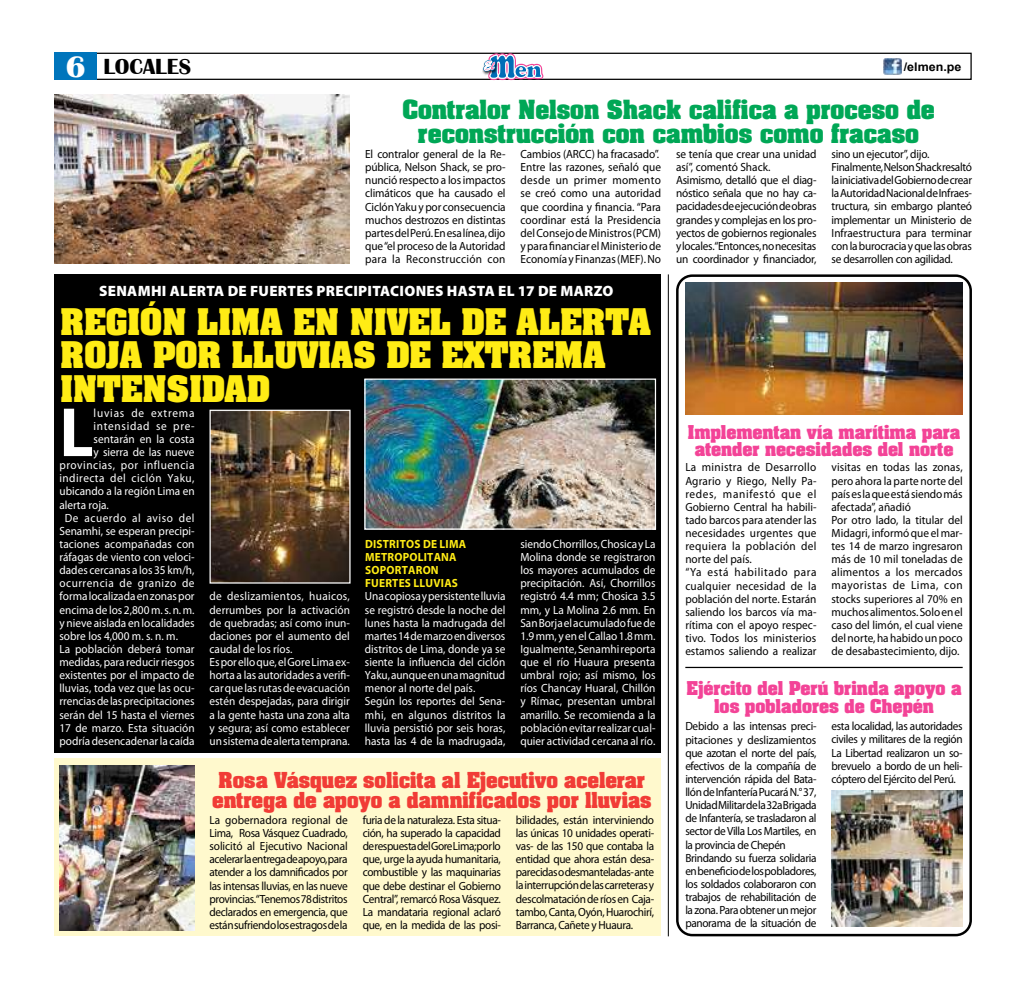
<style>
.page{position:relative;width:1024px;height:990px;background:#fff}
.page>*{position:absolute;margin:0;border:0;box-sizing:border-box;transform-origin:0 0}
.t1{font:700 70.25px "Myriad Pro";color:#fff;scale:.95 1}
.t2{font:700 31.25px/33.8px "Aachen";color:#ffec15}
.t3{font:700 22.5px/23.8px "Aachen";color:#00a756;text-align:center}
.t4{font:700 22.5px "Britannic";color:#000}
.t5{font:700 18.75px/20px "Aachen";color:#f13c36;text-align:center}
.t6{font:700 16.25px/17.5px "Aachen";color:#f34397;text-align:center}
.t7{font:900 15px "Myriad Pro";letter-spacing:.02em;color:#fff}
.t8{font:11.88px/13.1px "Myriad Pro";letter-spacing:-.01em;color:#000;text-align:justify;scale:.95 1}
.t9{font:11.88px/13.1px "Myriad Pro";color:#fff;scale:.95 1}
.t10{font:11.88px/13.1px "Myriad Pro";letter-spacing:-.03em;color:#000;scale:.95 1}
.t11{font:11.88px/13.1px "Myriad Pro";letter-spacing:.01em;color:#000;scale:.95 1}
.t12{font:700 11.88px/13.1px "Myriad Pro";letter-spacing:.02em;color:#ffec15;scale:.95 1}
.t13{font:11.88px "Myriad Pro";letter-spacing:.045em;color:#fff;scale:.95 1}
.t14{font:11.88px "Myriad Pro";letter-spacing:.04em;color:#fff;scale:.95 1}
.t15{font:11.88px "Myriad Pro";letter-spacing:.05em;color:#fff;scale:.95 1}
.t16{font:11.88px "Myriad Pro";letter-spacing:.06em;color:#fff;scale:.95 1}
.t17{font:11.88px "Myriad Pro";letter-spacing:.07em;color:#fff;scale:.95 1}
.t18{font:700 11.88px "Arial";color:#000;scale:1.05 1}
.s1{font-size:30.88px;color:#fff}
</style>
<div class="page">
<div style="left:54px;top:758px;width:607px;height:178px;background:#fff9cd"></div>
<div style="left:54px;top:274px;width:607px;height:479px;background:#000"></div>
<div style="left:676px;top:274px;width:296px;height:662px;border:2px solid #000;border-radius:15px"></div>
<div style="left:54px;top:53px;width:917px;height:27px;border:1px solid #000"></div>
<div style="left:54px;top:53px;width:43px;height:27px;background:#0075bc"></div>
<img style="left:884px;top:58px;width:17px;height:17px">
<svg style="left:483px;top:53px;width:60px;height:27px"></svg>
<img style="left:831px;top:790px;width:131px;height:137px">
<img style="left:685px;top:282px;width:277px;height:132px">
<hr style="left:668px;top:274px;width:1px;height:662px;background:#000">
<hr style="left:685px;top:667px;width:277px;height:1px;background:#000">
<img style="left:54px;top:94px;width:296px;height:169px">
<img style="left:59px;top:765px;width:135px;height:165px">
<img style="left:366px;top:381px;width:288px;height:147px">
<div style="left:364px;top:379px;width:292px;height:151px;border:1px solid #fff"></div>
<img style="left:211px;top:412px;width:137px;height:170px">
<div style="left:209px;top:410px;width:141px;height:174px;border:1px solid #fff"></div>
<h3 class="t4" style="left:65px;top:54px;width:127px"><span class="s1">6</span> LOCALES</h3>
<p class="t18" style="left:904px;top:59px;width:56px">/elmen.pe</p>
<h3 class="t3" style="left:402px;top:97px;width:534px">Contralor Nelson Shack califica a proceso de reconstrucción con cambios como fracaso</h3>
<p class="t8" style="left:365px;top:147px;width:149px">El contralor general de la Re&shy;pública, Nelson Shack, se pro&shy;nunció respecto a los impactos climáticos que ha causado el Ciclón Yaku y por consecuencia muchos destrozos en distintas partes del Perú. En esa línea, dijo que “el proceso de la Autoridad para la Reconstrucción con</p>
<p class="t8" style="left:520px;top:147px;width:149px;text-align:left">Cambios (ARCC) ha fracasado”.<br>Entre las razones, señaló que desde un primer momento se creó como una autoridad que coordina y financia. “Para coordinar está la Presidencia del Consejo de Ministros (PCM) y para financiar el Ministerio de<br>Economía y Finanzas (MEF). No</p>
<p class="t8" style="left:676px;top:147px;width:149px;text-align:left">se tenía que crear una unidad así”, comentó Shack.<br>Asimismo, detalló que el diag&shy;nóstico señala que no hay ca&shy;pacidades de ejecución de obras grandes y complejas en los pro&shy;yectos de gobiernos regionales y locales. “Entonces, no necesitas un coordinador y financiador,</p>
<p class="t8" style="left:831px;top:147px;width:149px;text-align:left">sino un ejecutor”, dijo.<br>Finalmente, Nelson Shack resaltó la iniciativa del Gobierno de crear la Autoridad Nacional de Infraes&shy;tructura, sin embargo planteó implementar un Ministerio de<br>Infraestructura para terminar con la burocracia y que las obras se desarrollen con agilidad.</p>
<p class="t7" style="left:99px;top:281px;width:516px">SENAMHI ALERTA DE FUERTES PRECIPITACIONES HASTA EL 17 DE MARZO</p>
<h2 class="t2" style="left:61px;top:303px;width:592px">REGIÓN LIMA EN NIVEL DE ALERTA<br>ROJA POR LLUVIAS DE EXTREMA<br>INTENSIDAD</h2>
<h1 class="t1" style="left:59px;top:387px;width:37px">L</h1>
<p class="t17" style="left:94px;top:405px;width:108px">luvias de extrema</p>
<p class="t16" style="left:94px;top:419px;width:108px">intensidad se pre-</p>
<p class="t9" style="left:94px;top:432px;width:108px">sentarán en la costa</p>
<p class="t9" style="left:94px;top:445px;width:108px">y sierra de las nueve</p>
<p class="t13" style="left:59px;top:458px;width:144px">provincias, por influencia</p>
<p class="t14" style="left:59px;top:471px;width:144px">indirecta del ciclón Yaku,</p>
<p class="t9" style="left:59px;top:485px;width:144px">ubicando a la región Lima en</p>
<p class="t9" style="left:59px;top:498px;width:54px">alerta roja.</p>
<p class="t15" style="left:65px;top:510px;width:138px">De acuerdo al aviso del</p>
<p class="t9" style="left:59px;top:524px;width:144px">Senamhi, se esperan precipi-</p>
<p class="t9" style="left:59px;top:537px;width:144px">taciones acompañadas con</p>
<p class="t9" style="left:59px;top:550px;width:144px">ráfagas de viento con veloci-</p>
<p class="t9" style="left:59px;top:563px;width:144px">dades cercanas a los 35 km/h,</p>
<p class="t13" style="left:59px;top:576px;width:144px">ocurrencia de granizo de</p>
<p class="t9" style="left:59px;top:590px;width:144px">forma localizada en zonas por</p>
<p class="t9" style="left:59px;top:603px;width:144px">encima de los 2,800 m. s. n. m.</p>
<p class="t9" style="left:59px;top:616px;width:144px">y nieve aislada en localidades</p>
<p class="t9" style="left:59px;top:629px;width:126px">sobre los 4,000 m. s. n. m.</p>
<p class="t9" style="left:59px;top:642px;width:144px">La población deberá tomar</p>
<p class="t9" style="left:59px;top:655px;width:144px">medidas, para reducir riesgos</p>
<p class="t9" style="left:59px;top:668px;width:144px">existentes por el impacto de</p>
<p class="t9" style="left:59px;top:682px;width:144px">lluvias, toda vez que las ocu-</p>
<p class="t9" style="left:59px;top:695px;width:144px">rrencias de las precipitaciones</p>
<p class="t9" style="left:59px;top:708px;width:144px">serán del 15 hasta el viernes</p>
<p class="t9" style="left:59px;top:721px;width:144px">17 de marzo. Esta situación</p>
<p class="t9" style="left:59px;top:734px;width:144px">podría desencadenar la caída</p>
<p class="t9" style="left:209px;top:590px;width:149px">de deslizamientos, huaicos, derrumbes por la activación de quebradas; así como inun&shy;daciones por el aumento del caudal de los ríos.<br>Es por ello que, el Gore Lima ex&shy;horta a las autoridades a verifi&shy;car que las rutas de evacuación estén despejadas, para dirigir a la gente hasta una zona alta y segura; así como establecer un sistema de alerta temprana.</p>
<p class="t12" style="left:365px;top:537px;width:108px">DISTRITOS DE LIMA<br>METROPOLITANA<br>SOPORTARON<br>FUERTES LLUVIAS</p>
<p class="t9" style="left:365px;top:590px;width:149px">Una copiosa y persistente lluvia se registró desde la noche del lunes hasta la madrugada del martes 14 de marzo en diversos distritos de Lima, donde ya se siente la influencia del ciclón<br>Yaku, aunque en una magnitud menor al norte del país.<br>Según los reportes del Sena&shy;mhi, en algunos distritos la lluvia persistió por seis horas, hasta las 4 de la madrugada,</p>
<p class="t9" style="left:520px;top:537px;width:144px;text-align:justify">siendo Chorrillos, Chosica y La Molina donde se registraron los mayores acumulados de precipitación. Así, Chorrillos registró 4.4 mm; Chosica 3.5 mm, y La Molina 2.6 mm. En San Borja el acumulado fue de 1.9 mm, y en el Callao 1.8 mm.<br>Igualmente, Senamhi reporta que el río Huaura presenta umbral rojo; así mismo, los ríos Chancay Huaral, Chillón y Rímac, presentan umbral amarillo. Se recomienda a la población evitar realizar cual&shy;quier actividad cercana al río.</p>
<h3 class="t5" style="left:212px;top:769px;width:441px">Rosa Vásquez solicita al Ejecutivo acelerar entrega de apoyo a damnificados por lluvias</h3>
<p class="t8" style="left:209px;top:813px;width:147px">La gobernadora regional de Lima, Rosa Vásquez Cuadrado, solicitó al Ejecutivo Nacional acelerar la entrega de apoyo, para atender a los damnificados por las intensas lluvias, en las nueve provincias. “Tenemos 78 distritos declarados en emergencia, que están sufriendo los estragos de la</p>
<p class="t8" style="left:363px;top:813px;width:147px">furia de la naturaleza. Esta situa&shy;ción, ha superado la capacidad de respuesta del Gore Lima; por lo que, urge la ayuda humanitaria, combustible y las maquinarias que debe destinar el Gobierno Central”, remarcó Rosa Vásquez.<br>La mandataria regional aclaró que, en la medida de las posi-</p>
<p class="t8" style="left:516px;top:813px;width:147px">bilidades, están interviniendo las únicas 10 unidades operati&shy;vas- de las 150 que contaba la entidad que ahora están desa&shy;parecidas o desmanteladas- ante la interrupción de las carreteras y descolmatación de ríos en Caja&shy;tambo, Canta, Oyón, Huarochirí, Barranca, Cañete y Huaura.</p>
<h3 class="t6" style="left:688px;top:423px;width:274px">Implementan vía marítima para atender necesidades del norte</h3>
<p class="t11" style="left:685px;top:461px;width:140px">La ministra de Desarrollo<br>Agrario y Riego, Nelly Pa&shy;redes, manifestó que el<br>Gobierno Central ha habili&shy;tado barcos para atender las necesidades urgentes que requiera la población del norte del país.<br>“Ya está habilitado para cualquier necesidad de la población del norte. Estarán saliendo los barcos vía ma&shy;rítima con el apoyo respec&shy;tivo. Todos los ministerios estamos saliendo a realizar</p>
<p class="t8" style="left:831px;top:461px;width:140px;text-align:left">visitas en todas las zonas, pero ahora la parte norte del país es la que está siendo más afectada”, añadió<br>Por otro lado, la titular del<br>Midagri, informó que el mar&shy;tes 14 de marzo ingresaron más de 10 mil toneladas de alimentos a los mercados mayoristas de Lima, con stocks superiores al 70% en muchos alimentos. Solo en el caso del limón, el cual viene del norte, ha habido un poco de desabastecimiento, dijo.</p>
<h3 class="t6" style="left:686px;top:679px;width:276px">Ejército del Perú brinda apoyo a los pobladores de Chepén</h3>
<p class="t10" style="left:685px;top:720px;width:140px">Debido a las intensas preci&shy;pitaciones y deslizamientos que azotan el norte del país, efectivos de la compañía de intervención rápida del Bata&shy;llón de Infantería Pucará N.° 37,<br>Unidad Militar de la 32a Brigada de Infantería, se trasladaron al sector de Villa Los Martiles, en la provincia de Chepén<br>Brindando su fuerza solidaria en beneficio de los pobladores, los soldados colaboraron con trabajos de rehabilitación de la zona. Para obtener un mejor panorama de la situación de</p>
<p class="t8" style="left:831px;top:720px;width:140px">esta localidad, las autoridades civiles y militares de la región La Libertad realizaron un so&shy;brevuelo a bordo de un heli&shy;cóptero del Ejército del Perú.</p>
</div>
